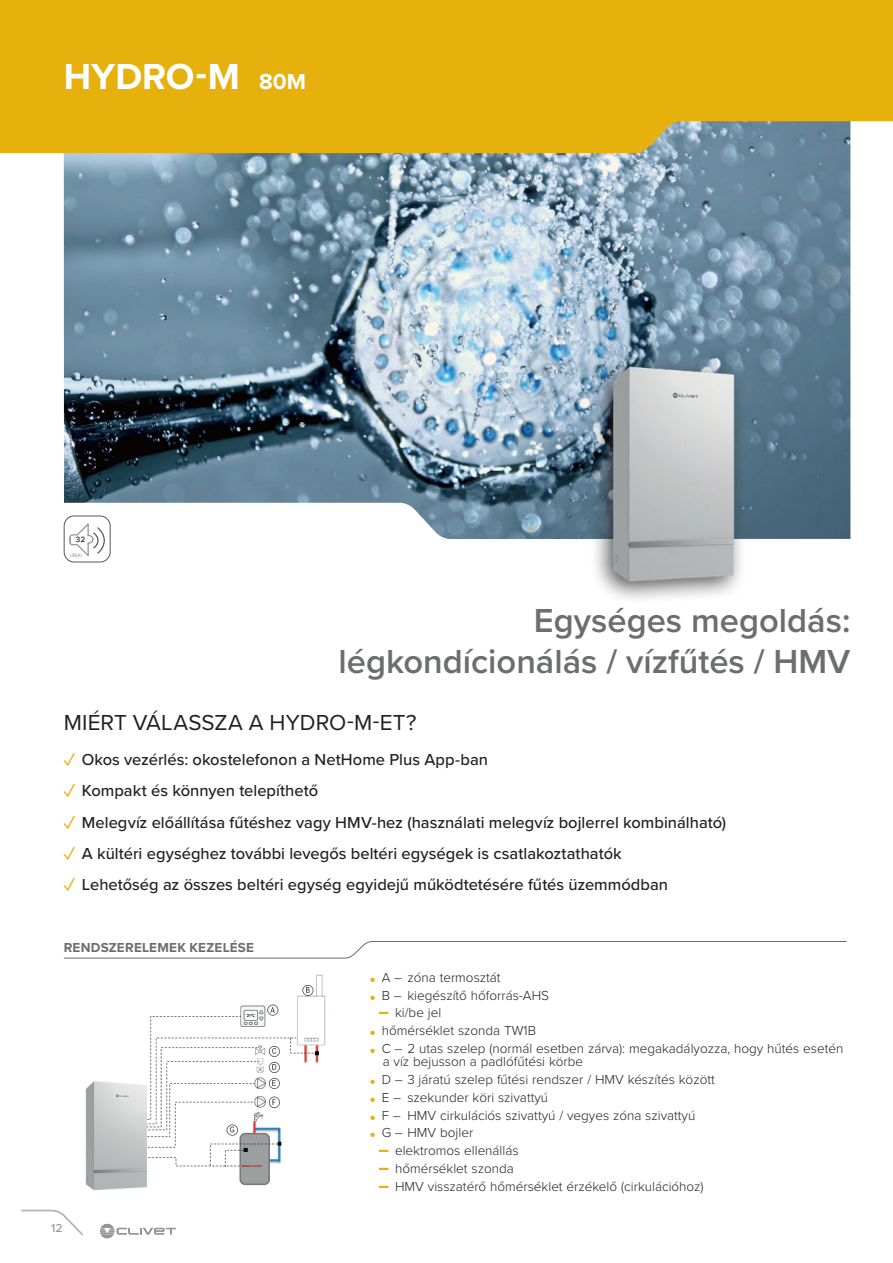
<style>
.page{position:relative;width:893px;height:1263px;background:#fff}
.page>*{position:absolute;margin:0;border:0;box-sizing:border-box;transform-origin:0 0}
.t1{font:700 37.5px "Proxima Nova";color:#fff}
.t2{font:600 34.5px/41.4px "Proxima Nova";color:#6c6d70;text-align:right}
.t3{font:22.5px "Proxima Nova";letter-spacing:.005em;color:#231f20}
.t4{font:500 16.5px "Proxima Nova";color:#231f20}
.t5{font:300 13.5px "Proxima Nova";color:#231f20}
.t6{font:700 13.5px "Proxima Nova";letter-spacing:.015em;color:#6c6d70}
.t7{font:500 12px "Proxima Nova";color:#95979a}
.s1{font-size:22.5px}
.s2{font-size:21px;color:#e6b00d}
.s3{font-family:"Proxima Nova Cond";font-weight:900;font-size:21px;color:#e6b00d}
.s4{font-weight:900;font-size:21px;color:#e6b00d}
</style>
<div class="page">
<img style="left:64px;top:153px;width:786px;height:386px">
<img style="left:578px;top:347px;width:201px;height:253px">
<div style="left:64px;top:516px;width:46px;height:46px;background:#fff;border-radius:10px"></div>
<div style="left:64px;top:516px;width:47px;height:46px;border:1px solid #57585a;border-radius:10px"></div>
<svg style="left:69px;top:523px;width:36px;height:35px"></svg>
<div style="left:0;top:0;width:893px;height:153px;background:#e6b00d"></div>
<svg style="left:63px;top:941px;width:784px;height:18px"></svg>
<img style="left:85px;top:974px;width:249px;height:217px">
<svg style="left:100px;top:1224px;width:76px;height:14px"></svg>
<svg style="left:21px;top:1209px;width:62px;height:27px"></svg>
<h1 class="t1" style="left:64px;top:49px;width:244px">HYDRO-M <span class="s1">80M</span></h1>
<h2 class="t2" style="left:339px;top:599px;width:513px">Egységes megoldás: légkondícionálás / vízfűtés / HMV</h2>
<h3 class="t3" style="left:64px;top:705px;width:354px">MIÉRT VÁLASSZA A HYDRO-M-ET?</h3>
<p class="t4" style="left:64px;top:747px;width:426px"><span class="s2">✓</span> Okos vezérlés: okostelefonon a NetHome Plus App-ban</p>
<p class="t4" style="left:64px;top:778px;width:256px"><span class="s2">✓</span> Kompakt és könnyen telepíthető</p>
<p class="t4" style="left:64px;top:810px;width:664px"><span class="s2">✓</span> Melegvíz előállítása fűtéshez vagy HMV-hez (használati melegvíz bojlerrel kombinálható)</p>
<p class="t4" style="left:64px;top:841px;width:559px"><span class="s2">✓</span> A kültéri egységhez további levegős beltéri egységek is csatlakoztathatók</p>
<p class="t4" style="left:64px;top:872px;width:606px"><span class="s2">✓</span> Lehetőség az összes beltéri egység egyidejű működtetésére fűtés üzemmódban</p>
<p class="t6" style="left:64px;top:937px;width:192px">RENDSZERELEMEK KEZELÉSE</p>
<p class="t7" style="left:51px;top:1219px;width:13px">12</p>
<p class="t5" style="left:370px;top:967px;width:132px"><span class="s3">·</span> A – zóna termosztát</p>
<p class="t5" style="left:370px;top:985px;width:181px"><span class="s3">·</span> B – kiegészítő hőforrás-AHS</p>
<p class="t5" style="left:378px;top:1003px;width:64px"><span class="s4">−</span> ki/be jel</p>
<p class="t5" style="left:370px;top:1020px;width:167px"><span class="s3">·</span> hőmérséklet szonda TW1B</p>
<p class="t5" style="left:370px;top:1038px;width:475px"><span class="s3">·</span> C – 2 utas szelep (normál esetben zárva): megakadályozza, hogy hűtés esetén</p>
<p class="t5" style="left:383px;top:1052px;width:202px">a víz bejusson a padlófűtési körbe</p>
<p class="t5" style="left:370px;top:1069px;width:346px"><span class="s3">·</span> D – 3 járatú szelep fűtési rendszer / HMV készítés között</p>
<p class="t5" style="left:370px;top:1087px;width:180px"><span class="s3">·</span> E – szekunder köri szivattyú</p>
<p class="t5" style="left:370px;top:1105px;width:327px"><span class="s3">·</span> F – HMV cirkulációs szivattyú / vegyes zóna szivattyú</p>
<p class="t5" style="left:370px;top:1123px;width:105px"><span class="s3">·</span> G – HMV bojler</p>
<p class="t5" style="left:378px;top:1140px;width:142px"><span class="s4">−</span> elektromos ellenállás</p>
<p class="t5" style="left:378px;top:1158px;width:137px"><span class="s4">−</span> hőmérséklet szonda</p>
<p class="t5" style="left:378px;top:1176px;width:327px"><span class="s4">−</span> HMV visszatérő hőmérséklet érzékelő (cirkulációhoz)</p>
</div>
